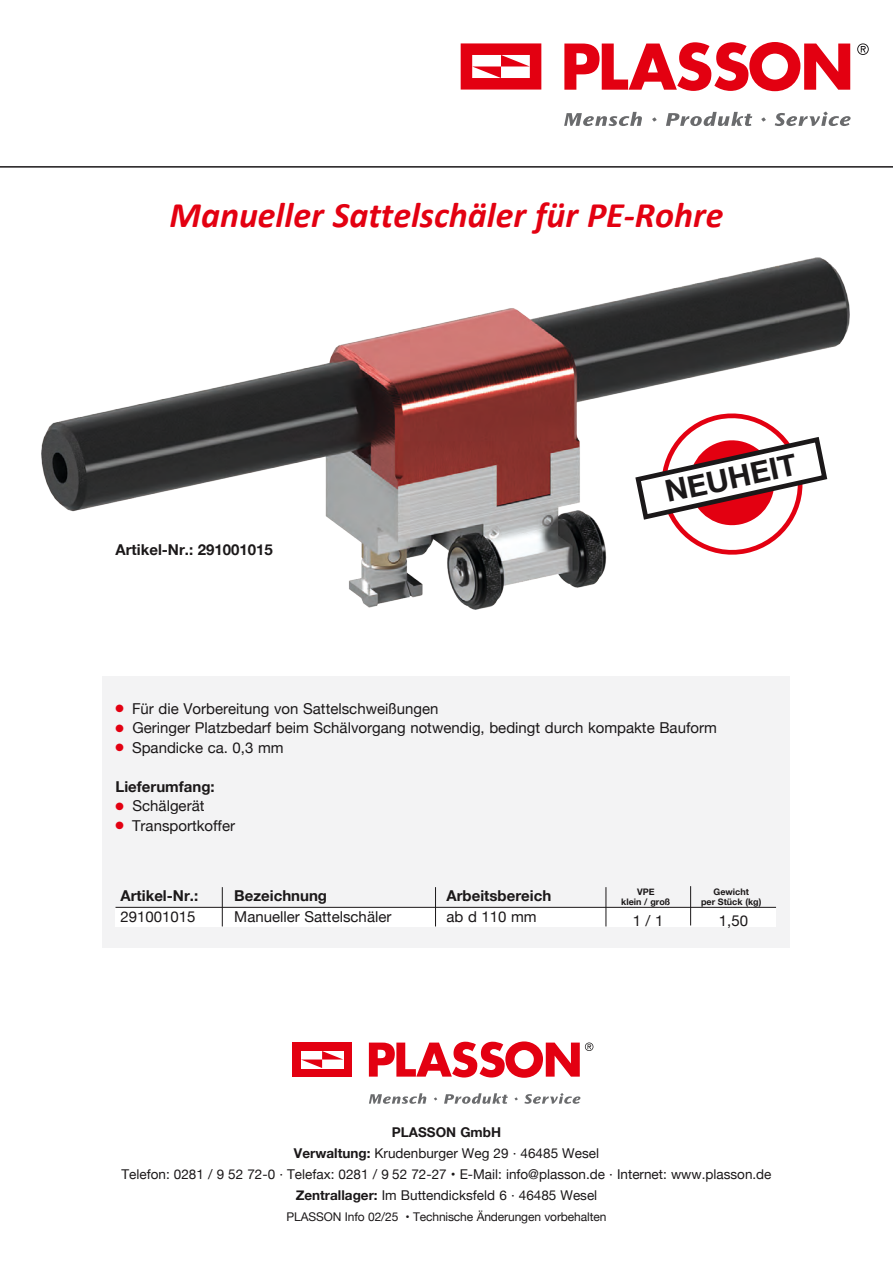
<style>
.page{position:relative;width:893px;height:1263px;background:#fff}
.page>*{position:absolute;margin:0;border:0;box-sizing:border-box;transform-origin:0 0}
.t1{font:italic 700 36px "Calibri";color:#e30011}
.t2{font:700 30.15px "Helvetica Neue";color:#1b1819}
.t3{font:15px "Helvetica Neue";color:#1b1819}
.t4{font:700 15px "Helvetica Neue";color:#1b1819}
.t5{font:13.5px "Helvetica Neue";color:#1b1819}
.t6{font:700 13.5px "Helvetica Neue";color:#1b1819}
.t7{font:12px "Helvetica Neue";letter-spacing:-.01em;color:#1b1819}
.t8{font:700 9px "Helvetica Neue";color:#1b1819}
.s1{color:#e30011}
.s2{font-weight:700}
</style>
<div class="page">
<img style="left:42px;top:257px;width:808px;height:353px">
<svg style="left:461px;top:43px;width:80px;height:47px"></svg>
<svg style="left:564px;top:42px;width:286px;height:49px"></svg>
<svg style="left:857px;top:43px;width:12px;height:12px"></svg>
<svg style="left:564px;top:111px;width:287px;height:15px"></svg>
<hr style="left:0;top:166px;width:893px;height:2px;background:#1b1819">
<div style="left:103px;top:676px;width:687px;height:272px;background:#f3f3f4"></div>
<svg style="left:369px;top:1093px;width:211px;height:11px"></svg>
<div style="left:292px;top:1042px;width:60px;height:34px;background:#e30011"></div>
<svg style="left:301px;top:1051px;width:42px;height:17px"></svg>
<svg style="left:369px;top:1041px;width:224px;height:37px"></svg>
<div style="left:116px;top:908px;width:660px;height:18px;background:#fff"></div>
<hr style="left:222px;top:887px;width:1px;height:39px;background:#1b1819">
<hr style="left:116px;top:907px;width:660px;height:1px;background:#1b1819">
<hr style="left:435px;top:887px;width:1px;height:39px;background:#1b1819">
<hr style="left:606px;top:887px;width:1px;height:39px;background:#1b1819">
<hr style="left:690px;top:886px;width:1px;height:39px;background:#1b1819">
<svg style="left:632px;top:409px;width:198px;height:150px"></svg>
<p class="t1" style="left:170px;top:189px;width:555px">Manueller Sattelschäler für PE-Rohre</p>
<p class="t4" style="left:116px;top:537px;width:159px">Artikel-Nr.: 291001015</p>
<p class="t2" style="left:661px;top:469px;width:135px;rotate:-12deg">NEUHEIT</p>
<p class="t3" style="left:116px;top:698px;width:324px"><span class="s1">●</span> Für die Vorbereitung von Sattelschweißungen</p>
<p class="t3" style="left:116px;top:717px;width:603px"><span class="s1">●</span> Geringer Platzbedarf beim Schälvorgang notwendig, bedingt durch kompakte Bauform</p>
<p class="t3" style="left:116px;top:737px;width:170px"><span class="s1">●</span> Spandicke ca. 0,3 mm</p>
<p class="t4" style="left:116px;top:775px;width:101px">Lieferumfang:</p>
<p class="t3" style="left:116px;top:795px;width:90px"><span class="s1">●</span> Schälgerät</p>
<p class="t3" style="left:116px;top:815px;width:121px"><span class="s1">●</span> Transportkoffer</p>
<p class="t4" style="left:120px;top:883px;width:79px">Artikel-Nr.:</p>
<p class="t3" style="left:120px;top:905px;width:77px">291001015</p>
<p class="t4" style="left:234px;top:883px;width:94px">Bezeichnung</p>
<p class="t3" style="left:234px;top:905px;width:159px">Manueller Sattelschäler</p>
<p class="t4" style="left:446px;top:883px;width:106px">Arbeitsbereich</p>
<p class="t3" style="left:446px;top:905px;width:92px">ab d 110 mm</p>
<p class="t8" style="left:637px;top:884px;width:19px">VPE</p>
<p class="t8" style="left:621px;top:894px;width:51px">klein / groß</p>
<p class="t3" style="left:633px;top:909px;width:32px">1 / 1</p>
<p class="t8" style="left:713px;top:884px;width:37px">Gewicht</p>
<p class="t8" style="left:701px;top:894px;width:62px">per Stück (kg)</p>
<p class="t3" style="left:719px;top:909px;width:31px">1,50</p>
<p class="t6" style="left:392px;top:1122px;width:111px">PLASSON GmbH</p>
<p class="t5" style="left:294px;top:1143px;width:307px"><span class="s2">Verwaltung:</span> Krudenburger Weg 29 · 46485 Wesel</p>
<p class="t5" style="left:121px;top:1164px;width:651px">Telefon: 0281 / 9 52 72-0 · Telefax: 0281 / 9 52 72-27 • E-Mail: info@plasson.de · Internet: www.plasson.de</p>
<p class="t5" style="left:296px;top:1185px;width:303px"><span class="s2">Zentrallager:</span> Im Buttendicksfeld 6 · 46485 Wesel</p>
<p class="t7" style="left:287px;top:1208px;width:321px">PLASSON Info 02/25 • Technische Änderungen vorbehalten</p>
</div>
